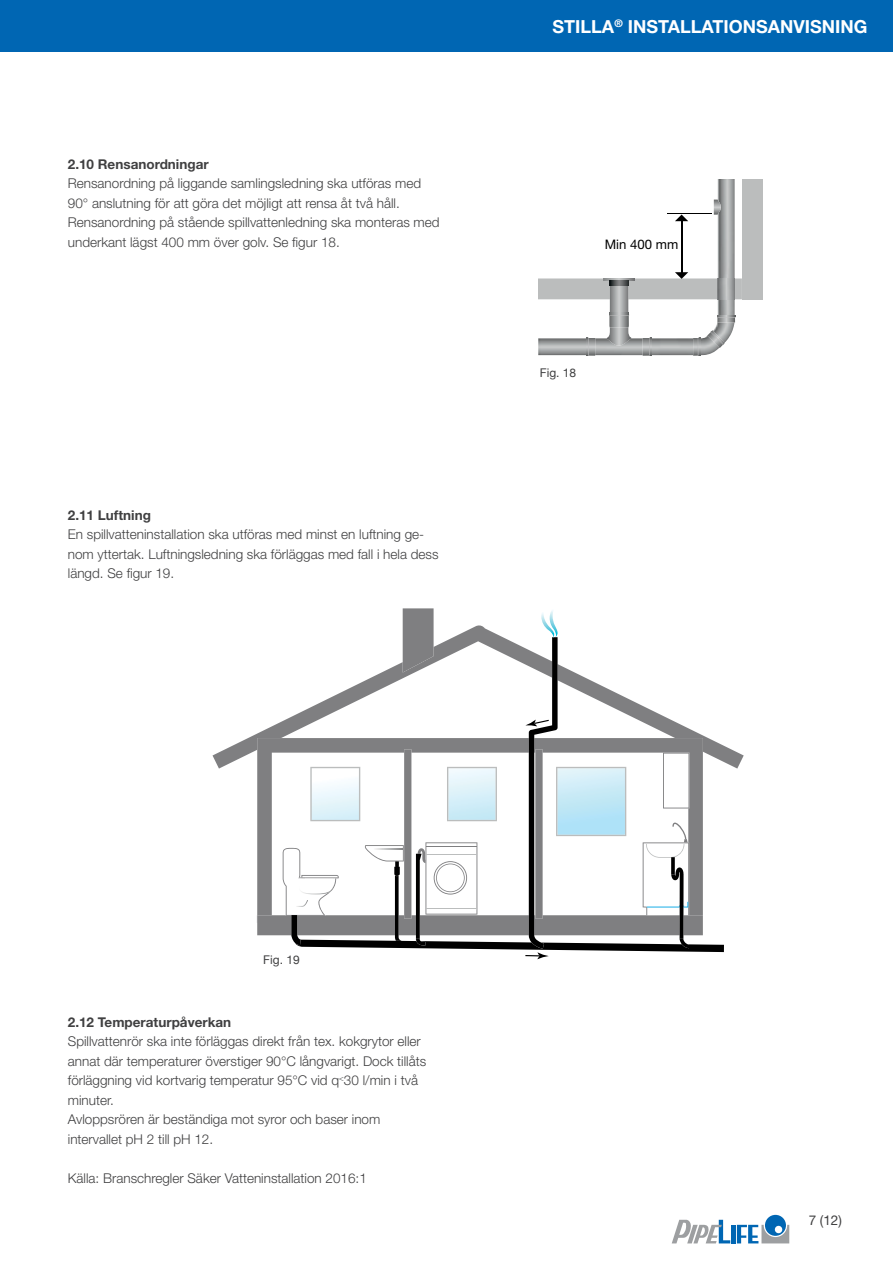
<style>
.page{position:relative;width:893px;height:1263px;background:#fff}
.page>*{position:absolute;margin:0;border:0;box-sizing:border-box;transform-origin:0 0}
.t1{font:700 18px "Helvetica Neue";color:#fff}
.t2{font:300 13.5px/19.5px "Helvetica Neue";color:#404041}
.t3{font:700 13.5px "Helvetica Neue";color:#404041}
.t4{font:13.5px "Helvetica Neue";color:#404041}
.t5{font:13.2px "Helvetica Neue";color:#000}
.t6{font:12px "Helvetica Neue";color:#404041}
</style>
<div class="page">
<div style="left:0;top:0;width:892px;height:51px;background:#0066b3"></div>
<hr style="left:731px;top:1225px;width:4px;height:18px;background:#0066b3">
<svg style="left:736px;top:1215px;width:53px;height:28px"></svg>
<svg style="left:672px;top:1220px;width:58px;height:23px"></svg>
<div style="left:741px;top:179px;width:21px;height:120px;background:#bbbdbd"></div>
<img style="left:667px;top:179px;width:67px;height:93px">
<svg style="left:713px;top:200px;width:8px;height:15px"></svg>
<hr style="left:667px;top:214px;width:45px;height:1px;background:#000">
<hr style="left:681px;top:221px;width:1px;height:51px;background:#000">
<svg style="left:675px;top:215px;width:13px;height:6px"></svg>
<svg style="left:538px;top:272px;width:203px;height:84px"></svg>
<svg style="left:212px;top:733px;width:531px;height:36px"></svg>
<svg style="left:257px;top:608px;width:467px;height:351px"></svg>
<p class="t3" style="left:68px;top:159px;width:142px">2.10 Rensanordningar</p>
<p class="t2" style="left:68px;top:175px;width:373px">Rensanordning på liggande samlingsledning ska utföras med 90° anslutning för att göra det möjligt att rensa åt två håll.<br>Rensanordning på stående spillvattenledning ska monteras med underkant lägst 400 mm över golv. Se figur 18.</p>
<p class="t3" style="left:68px;top:510px;width:85px">2.11 Luftning</p>
<p class="t2" style="left:68px;top:526px;width:372px">En spillvatteninstallation ska utföras med minst en luftning ge&shy;nom yttertak. Luftningsledning ska förläggas med fall i hela dess längd. Se figur 19.</p>
<h1 class="t1" style="left:552px;top:20px;width:316px">STILLA<sup>®</sup> INSTALLATIONSANVISNING</h1>
<p class="t5" style="left:604px;top:239px;width:75px">Min 400 mm</p>
<p class="t6" style="left:540px;top:366px;width:38px">Fig. 18</p>
<p class="t6" style="left:263px;top:953px;width:38px">Fig. 19</p>
<p class="t3" style="left:68px;top:1017px;width:165px">2.12 Temperaturpåverkan</p>
<p class="t2" style="left:68px;top:1033px;width:360px">Spillvattenrör ska inte förläggas direkt från tex. kokgrytor eller annat där temperaturer överstiger 90°C långvarigt. Dock tillåts förläggning vid kortvarig temperatur 95°C vid q<sup>&lt;</sup>30 l/min i två minuter.<br>Avloppsrören är beständiga mot syror och baser inom intervallet pH 2 till pH 12.</p>
<p class="t2" style="left:68px;top:1169px;width:300px">Källa: Branschregler Säker Vatteninstallation 2016:1</p>
<p class="t4" style="left:808px;top:1216px;width:35px">7 (12)</p>
</div>
